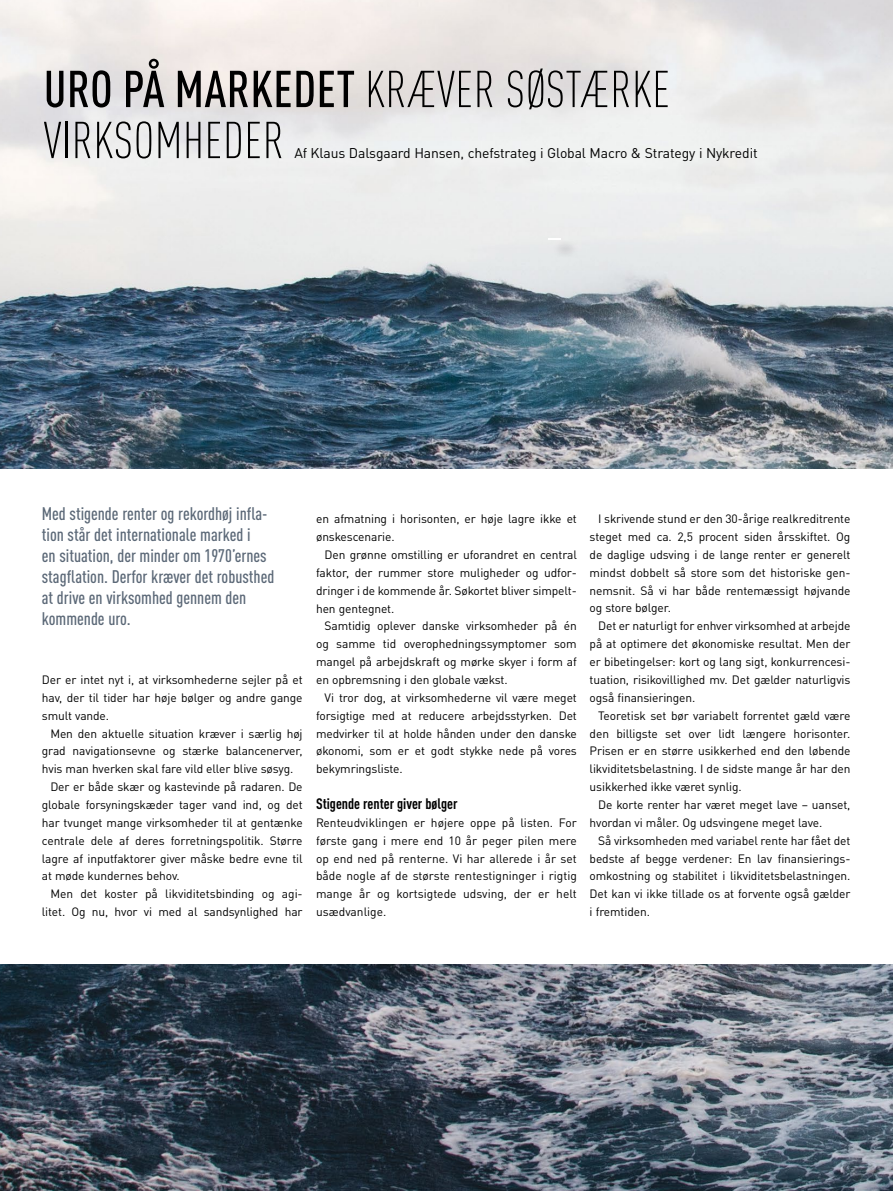
<style>
.page{position:relative;width:893px;height:1191px;background:#fff}
.page>*{position:absolute;margin:0;border:0;box-sizing:border-box;transform-origin:0 0}
.t1{font:300 condensed 51px/51px "DINOT";letter-spacing:.01em;color:#000}
.t2{font:500 condensed 18px/21px "DINOT";color:#5b6877}
.t3{font:700 condensed 15px "DINOT";color:#000}
.t4{font:13.95px "DINOT";letter-spacing:-.01em;color:#000}
.t5{font:12px/17.9px "DINOT";letter-spacing:-.01em;color:#000;text-align:justify}
.s1{font-weight:500}
</style>
<div class="page">
<img style="left:0;top:0;width:893px;height:1191px">
<div style="left:0;top:469px;width:893px;height:495px;background:#fff"></div>
<div style="left:552px;top:240px;width:27px;height:18px;background:#000;opacity:.75"></div>
<svg style="left:549px;top:238px;width:12px;height:1px"></svg>
<h1 class="t1" style="left:44px;top:64px;width:628px"><span class="s1">URO PÅ MARKEDET</span> KRÆVER SØSTÆRKE<br>VIRKSOMHEDER</h1>
<p class="t4" style="left:294px;top:144px;width:465px">Af Klaus Dalsgaard Hansen, chefstrateg i Global Macro &amp; Strategy i Nykredit</p>
<h2 class="t2" style="left:42px;top:503px;width:234px">Med stigende renter og rekordhøj infla&shy;tion står det internationale marked i<br>en situation, der minder om 1970’ernes stagflation. Derfor kræver det robusthed at drive en virksomhed gennem den kommende uro.</h2>
<p class="t5" style="left:42px;top:670px;width:262px">Der er intet nyt i, at virksomhederne sejler på et hav, der til tider har høje bølger og andre gange smult vande.</p>
<p class="t5" style="left:50px;top:724px;width:254px">Men den aktuelle situation kræver i særlig høj</p>
<p class="t5" style="left:42px;top:742px;width:262px">grad navigationsevne og stærke balancenerver,</p>
<p class="t5" style="left:42px;top:760px;width:253px">hvis man hverken skal fare vild eller blive søsyg.</p>
<p class="t5" style="left:50px;top:777px;width:254px">Der er både skær og kastevinde på radaren. De</p>
<p class="t5" style="left:42px;top:795px;width:262px">globale forsyningskæder tager vand ind, og det</p>
<p class="t5" style="left:42px;top:813px;width:262px">har tvunget mange virksomheder til at gentænke</p>
<p class="t5" style="left:42px;top:831px;width:262px">centrale dele af deres forretningspolitik. Større</p>
<p class="t5" style="left:42px;top:849px;width:262px">lagre af inputfaktorer giver måske bedre evne til</p>
<p class="t5" style="left:42px;top:867px;width:140px">at møde kundernes behov.</p>
<p class="t5" style="left:50px;top:885px;width:254px">Men det koster på likviditetsbinding og agi-</p>
<p class="t5" style="left:42px;top:902px;width:262px">litet. Og nu, hvor vi med al sandsynlighed har</p>
<p class="t5" style="left:316px;top:510px;width:262px">en afmatning i horisonten, er høje lagre ikke et ønskescenarie.</p>
<p class="t5" style="left:316px;top:545px;width:262px;text-indent:9px">Den grønne omstilling er uforandret en central faktor, der rummer store muligheder og udfor&shy;dringer i de kommende år. Søkortet bliver simpelt&shy;hen gentegnet.</p>
<p class="t5" style="left:316px;top:617px;width:262px;text-indent:9px">Samtidig oplever danske virksomheder på én og samme tid overophedningssymptomer som mangel på arbejdskraft og mørke skyer i form af en opbremsning i den globale vækst.</p>
<p class="t5" style="left:316px;top:688px;width:262px;text-indent:9px">Vi tror dog, at virksomhederne vil være meget forsigtige med at reducere arbejdsstyrken. Det medvirker til at holde hånden under den danske økonomi, som er et godt stykke nede på vores bekymringsliste.</p>
<p class="t3" style="left:316px;top:794px;width:143px">Stigende renter giver bølger</p>
<p class="t5" style="left:316px;top:813px;width:262px">Renteudviklingen er højere oppe på listen. For første gang i mere end 10 år peger pilen mere op end ned på renterne. Vi har allerede i år set både nogle af de største rentestigninger i rigtig mange år og kortsigtede udsving, der er helt usædvanlige.</p>
<p class="t5" style="left:590px;top:510px;width:262px;text-indent:9px">I skrivende stund er den 30-årige realkreditrente steget med ca. 2,5 procent siden årsskiftet. Og de daglige udsving i de lange renter er generelt mindst dobbelt så store som det historiske gen&shy;nemsnit. Så vi har både rentemæssigt højvande og store bølger.</p>
<p class="t5" style="left:590px;top:617px;width:262px;text-indent:9px">Det er naturligt for enhver virksomhed at arbejde på at optimere det økonomiske resultat. Men der er bibetingelser: kort og lang sigt, konkurrencesi&shy;tuation, risikovillighed mv. Det gælder naturligvis også finansieringen.</p>
<p class="t5" style="left:590px;top:706px;width:262px;text-indent:9px">Teoretisk set bør variabelt forrentet gæld være den billigste set over lidt længere horisonter.<br>Prisen er en større usikkerhed end den løbende likviditetsbelastning. I de sidste mange år har den usikkerhed ikke været synlig.</p>
<p class="t5" style="left:590px;top:795px;width:262px;text-indent:9px">De korte renter har været meget lave – uanset, hvordan vi måler. Og udsvingene meget lave.</p>
<p class="t5" style="left:590px;top:831px;width:262px;text-indent:9px">Så virksomheden med variabel rente har fået det bedste af begge verdener: En lav finansierings&shy;omkostning og stabilitet i likviditetsbelastningen.<br>Det kan vi ikke tillade os at forvente også gælder i fremtiden.</p>
</div>
